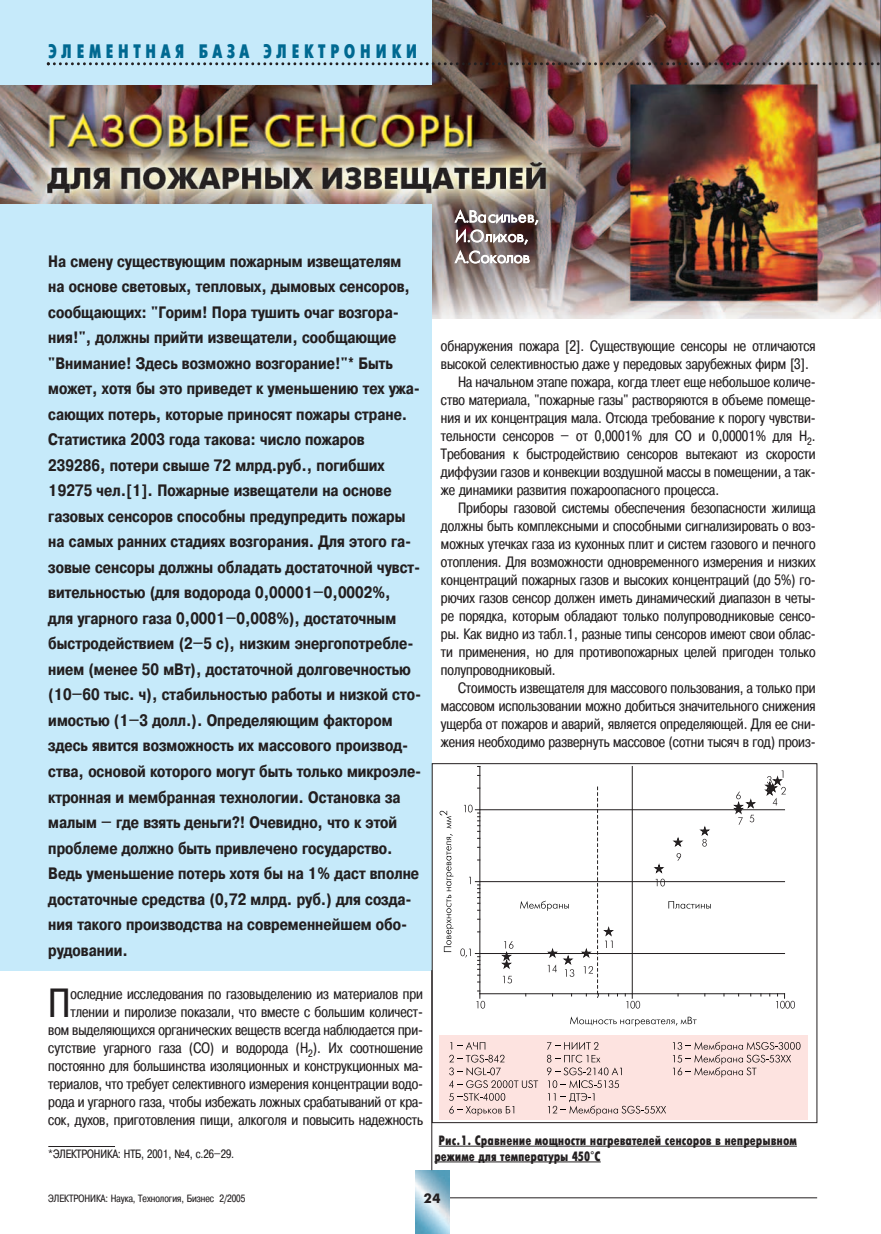
<style>
.page{position:relative;width:881px;height:1234px;background:#fff}
.page>*{position:absolute;margin:0;border:0;box-sizing:border-box;transform-origin:0 0}
.t1{font:40.65px "Pragmatica Cond C";color:#231f20}
.t2{font:19.5px "Futuris X Cond C";letter-spacing:.225em;color:#006991}
.t3{font:700 16.5px/25.5px "Pragmatica Cond C";color:#231f20}
.t4{font:16.5px/19.5px "Futuris Light C";letter-spacing:-.02em;color:#fff}
.t5{font:15px/18px "Pragmatica Cond C";color:#231f20;text-align:right}
.t6{font:13.5px/15.8px "Futuris X Cond C";color:#231f20}
.t7{font:700 13.5px "Futuris C";color:#231f20}
.t8{font:12px "Pragmatica Cond C";letter-spacing:-.005em;color:#231f20}
.t9{font:10.5px "Pragmatica Cond C";color:#231f20}
</style>
<div class="page">
<img style="left:0;top:0;width:879px;height:318px">
<div style="left:0;top:0;width:431px;height:85px;background:#c6eafa"></div>
<div style="left:0;top:204px;width:432px;height:766px;background:#c6eafa"></div>
<hr style="left:438px;top:1145px;width:358px;height:1px;background:#231f20">
<hr style="left:434px;top:1161px;width:166px;height:1px;background:#231f20">
<hr style="left:631px;top:766px;width:1px;height:227px;background:#231f20">
<svg style="left:624px;top:994px;width:16px;height:14px"></svg>
<svg style="left:769px;top:993px;width:25px;height:15px"></svg>
<hr style="left:479px;top:993px;width:305px;height:1px;background:#231f20">
<hr style="left:479px;top:953px;width:305px;height:1px;background:#231f20">
<hr style="left:479px;top:881px;width:305px;height:1px;background:#231f20">
<hr style="left:479px;top:809px;width:305px;height:1px;background:#231f20">
<svg style="left:476px;top:990px;width:9px;height:18px"></svg>
<svg style="left:460px;top:948px;width:19px;height:27px"></svg>
<svg style="left:469px;top:876px;width:10px;height:27px"></svg>
<svg style="left:464px;top:804px;width:15px;height:27px"></svg>
<hr style="left:479px;top:766px;width:1px;height:227px;background:#231f20">
<svg style="left:764px;top:770px;width:21px;height:35px"></svg>
<svg style="left:732px;top:791px;width:24px;height:33px"></svg>
<svg style="left:699px;top:826px;width:11px;height:20px"></svg>
<svg style="left:672px;top:837px;width:11px;height:23px"></svg>
<svg style="left:653px;top:864px;width:11px;height:22px"></svg>
<svg style="left:547px;top:948px;width:27px;height:28px"></svg>
<svg style="left:502px;top:975px;width:10px;height:8px"></svg>
<svg style="left:501px;top:941px;width:12px;height:28px"></svg>
<svg style="left:580px;top:786px;width:37px;height:211px"></svg>
<div style="left:439px;top:1034px;width:368px;height:85px;background:#fde3e0"></div>
<svg style="left:570px;top:1016px;width:126px;height:10px"></svg>
<svg style="left:520px;top:900px;width:48px;height:10px"></svg>
<svg style="left:668px;top:901px;width:42px;height:7px"></svg>
<svg style="left:439px;top:810px;width:14px;height:141px"></svg>
<svg style="left:449px;top:1042px;width:89px;height:73px"></svg>
<svg style="left:546px;top:1042px;width:119px;height:73px"></svg>
<svg style="left:673px;top:1041px;width:127px;height:35px"></svg>
<div style="left:432px;top:763px;width:384px;height:359px;border:1px solid #231f20"></div>
<svg style="left:47px;top:62px;width:833px;height:3px"></svg>
<hr style="left:441px;top:1197px;width:375px;height:1px;background:#231f20">
<img style="left:415px;top:1169px;width:34px;height:64px">
<hr style="left:48px;top:1145px;width:67px;height:1px;background:#231f20">
<hr style="left:431px;top:969px;width:1px;height:200px;background:#231f20">
<h2 class="t2" style="left:48px;top:39px;width:370px">ЭЛЕМЕНТНАЯ БАЗА ЭЛЕКТРОНИКИ</h2>
<p class="t3" style="left:48px;top:248px;width:374px">На смену существующим пожарным извещателям на основе световых, тепловых, дымовых сенсоров, сообщающих: "Горим! Пора тушить очаг возгора&shy;ния!", должны прийти извещатели, сообщающие "Внимание! Здесь возможно возгорание!"* Быть может, хотя бы это приведет к уменьшению тех ужа&shy;сающих потерь, которые приносят пожары стране.<br>Статистика 2003 года такова: число пожаров 239286, потери свыше 72 млрд.руб., погибших 19275 чел.[1]. Пожарные извещатели на основе газовых сенсоров способны предупредить пожары на самых ранних стадиях возгорания. Для этого га&shy;зовые сенсоры должны обладать достаточной чувст&shy;вительностью (для водорода 0,00001–0,0002%,<br>для угарного газа 0,0001–0,008%), достаточным быстродействием (2–5 с), низким энергопотребле&shy;нием (менее 50 мВт), достаточной долговечностью (10–60 тыс. ч), стабильностью работы и низкой сто&shy;имостью (1–3 долл.). Определяющим фактором здесь явится возможность их массового производ&shy;ства, основой которого могут быть только микроэле&shy;ктронная и мембранная технологии. Остановка за малым – где взять деньги?! Очевидно, что к этой проблеме должно быть привлечено государство.<br>Ведь уменьшение потерь хотя бы на 1% даст вполне достаточные средства (0,72 млрд. руб.) для созда&shy;ния такого производства на современнейшем обо&shy;рудовании.</p>
<h1 class="t1" style="left:48px;top:979px;width:24px">П</h1>
<p class="t5" style="left:48px;top:984px;width:376px">оследние исследования по газовыделению из материалов при тлении и пиролизе показали, что вместе с большим количест&shy;вом выделяющихся органических веществ всегда наблюдается при&shy;сутствие угарного газа (СО) и водорода (Н<sub>2</sub>). Их соотношение постоянно для большинства изоляционных и конструкционных ма&shy;териалов, что требует селективного измерения концентрации водо&shy;рода и угарного газа, чтобы избежать ложных срабатываний от кра&shy;сок, духов, приготовления пищи, алкоголя и повысить надежность</p>
<p class="t8" style="left:48px;top:1145px;width:187px">*ЭЛЕКТРОНИКА: НТБ, 2001, №4, с.26–29.</p>
<p class="t4" style="left:455px;top:206px;width:85px">А.Васильев,<br>И.Олихов,</p>
<p class="t4" style="left:455px;top:247px;width:77px">А.Соколов</p>
<p class="t5" style="left:441px;top:336px;width:376px">обнаружения пожара [2]. Существующие сенсоры не отличаются</p>
<p class="t5" style="left:441px;top:354px;width:369px">высокой селективностью даже у передовых зарубежных фирм [3].</p>
<p class="t5" style="left:458px;top:372px;width:359px">На начальном этапе пожара, когда тлеет еще небольшое количе-</p>
<p class="t5" style="left:441px;top:390px;width:376px">ство материала, "пожарные газы" растворяются в объеме помеще-</p>
<p class="t5" style="left:441px;top:408px;width:376px">ния и их концентрация мала. Отсюда требование к порогу чувстви-</p>
<p class="t5" style="left:441px;top:426px;width:376px">тельности сенсоров – от 0,0001% для СО и 0,00001% для Н<sub>2</sub>.</p>
<p class="t5" style="left:441px;top:444px;width:376px">Требования к быстродействию сенсоров вытекают из скорости</p>
<p class="t5" style="left:441px;top:462px;width:376px">диффузии газов и конвекции воздушной массы в помещении, а так-</p>
<p class="t5" style="left:441px;top:480px;width:279px">же динамики развития пожароопасного процесса.</p>
<p class="t5" style="left:458px;top:498px;width:359px">Приборы газовой системы обеспечения безопасности жилища</p>
<p class="t5" style="left:441px;top:516px;width:376px">должны быть комплексными и способными сигнализировать о воз-</p>
<p class="t5" style="left:441px;top:534px;width:376px">можных утечках газа из кухонных плит и систем газового и печного</p>
<p class="t5" style="left:441px;top:552px;width:376px">отопления. Для возможности одновременного измерения и низких</p>
<p class="t5" style="left:441px;top:570px;width:376px">концентраций пожарных газов и высоких концентраций (до 5%) го-</p>
<p class="t5" style="left:441px;top:588px;width:376px">рючих газов сенсор должен иметь динамический диапазон в четы-</p>
<p class="t5" style="left:441px;top:606px;width:376px">ре порядка, которым обладают только полупроводниковые сенсо-</p>
<p class="t5" style="left:441px;top:624px;width:376px">ры. Как видно из табл.1, разные типы сенсоров имеют свои облас-</p>
<p class="t5" style="left:441px;top:642px;width:376px">ти применения, но для противопожарных целей пригоден только</p>
<p class="t5" style="left:441px;top:660px;width:116px">полупроводниковый.</p>
<p class="t5" style="left:458px;top:678px;width:359px">Стоимость извещателя для массового пользования, а только при</p>
<p class="t5" style="left:441px;top:696px;width:376px">массовом использовании можно добиться значительного снижения</p>
<p class="t5" style="left:441px;top:714px;width:376px">ущерба от пожаров и аварий, является определяющей. Для ее сни-</p>
<p class="t5" style="left:441px;top:732px;width:376px">жения необходимо развернуть массовое (сотни тысяч в год) произ-</p>
<p class="t6" style="left:434px;top:1131px;width:364px;text-indent:4px">Рис.1. Сравнение мощности нагревателей сенсоров в непрерывном режиме для температуры 450°С</p>
<p class="t9" style="left:48px;top:1191px;width:198px">ЭЛЕКТРОНИКА: Наука, Технология, Бизнес 2/2005</p>
<p class="t7" style="left:423px;top:1190px;width:18px">24</p>
</div>
